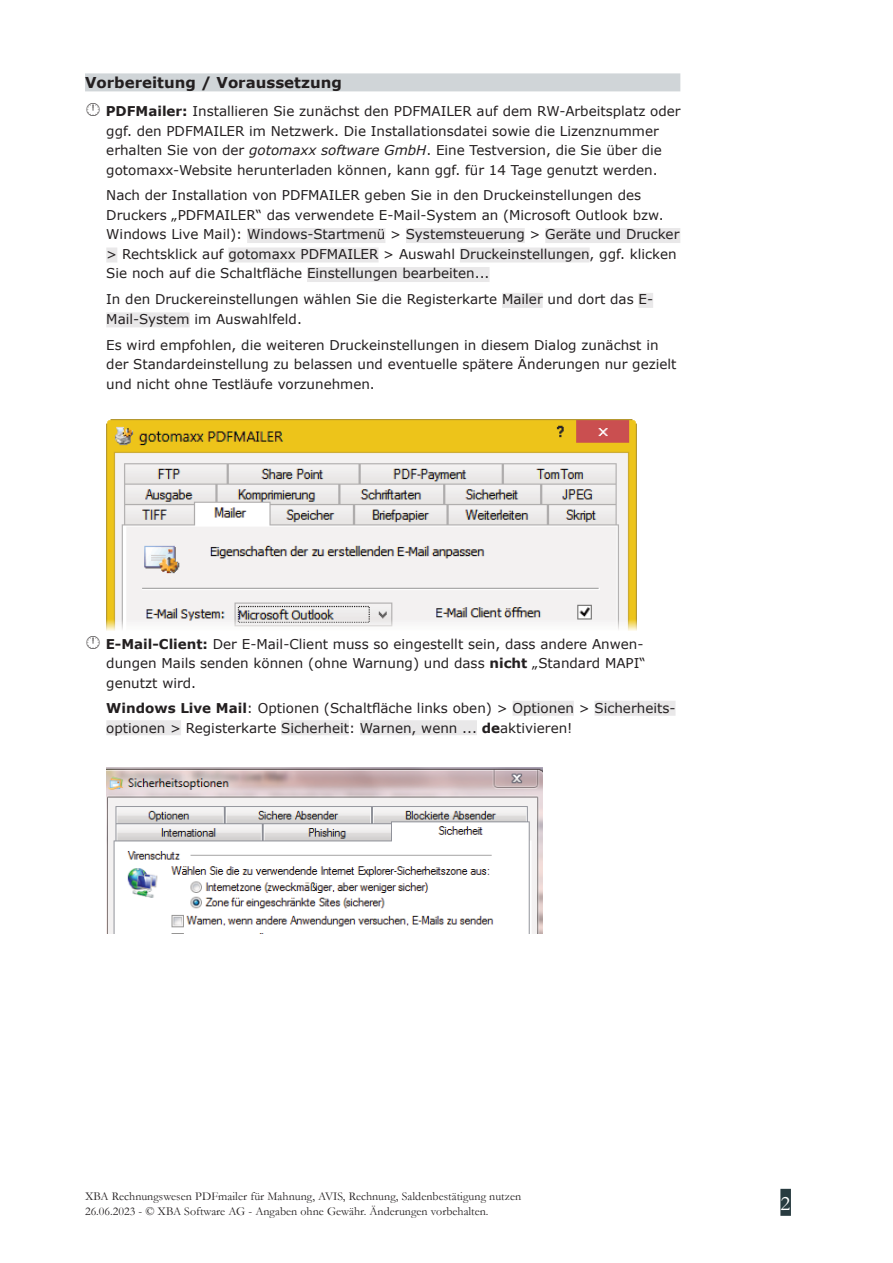
<style>
.page{position:relative;width:893px;height:1263px;background:#fff}
.page>*{position:absolute;margin:0;border:0;box-sizing:border-box;transform-origin:0 0}
.t1{font:21px "Garamond";color:#fff}
.t2{font:700 15px "Verdana";color:#231f20}
.t3{font:13.5px/19.5px "Verdana";color:#231f20}
.t4{font:13.5px/19.5px "MS Reference Sans Serif";color:#231f20}
.t5{font:12px/14.4px "Garamond";color:#231f20}
.s1{font-weight:700}
.s2{font-style:italic}
.s3{font-family:"Verdana"}
.s4{font-family:"MS Reference Sans Serif"}
.s5{font-family:"Verdana";font-weight:700}
</style>
<div class="page">
<div style="left:780px;top:1189px;width:11px;height:27px;background:#283b40"></div>
<div style="left:85px;top:73px;width:595px;height:18px;background:#d0d5d8"></div>
<div style="left:247px;top:228px;width:138px;height:15px;background:#e9e8e9"></div>
<div style="left:406px;top:228px;width:119px;height:15px;background:#e9e8e9"></div>
<div style="left:545px;top:228px;width:135px;height:15px;background:#e9e8e9"></div>
<div style="left:106px;top:247px;width:11px;height:15px;background:#e9e8e9"></div>
<div style="left:228px;top:247px;width:151px;height:15px;background:#e9e8e9"></div>
<div style="left:460px;top:247px;width:130px;height:15px;background:#e9e8e9"></div>
<div style="left:307px;top:267px;width:183px;height:15px;background:#e9e8e9"></div>
<div style="left:502px;top:293px;width:41px;height:15px;background:#e9e8e9"></div>
<div style="left:638px;top:293px;width:15px;height:15px;background:#e9e8e9"></div>
<div style="left:106px;top:312px;width:84px;height:15px;background:#e9e8e9"></div>
<div style="left:513px;top:701px;width:61px;height:15px;background:#e9e8e9"></div>
<div style="left:594px;top:701px;width:82px;height:15px;background:#e9e8e9"></div>
<div style="left:106px;top:720px;width:75px;height:15px;background:#e9e8e9"></div>
<div style="left:281px;top:720px;width:68px;height:15px;background:#e9e8e9"></div>
<div style="left:360px;top:720px;width:117px;height:15px;background:#e9e8e9"></div>
<img style="left:106px;top:420px;width:530px;height:211px">
<img style="left:106px;top:767px;width:436px;height:166px">
<p class="t2" style="left:85px;top:77px;width:258px">Vorbereitung / Voraussetzung</p>
<p class="t3" style="left:106px;top:102px;width:576px"><span class="s1">PDFMailer:</span> Installieren Sie zunächst den PDFMAILER auf dem RW-Arbeitsplatz oder ggf. den PDFMAILER im Netzwerk. Die Installationsdatei sowie die Lizenznummer erhalten Sie von der <span class="s2">gotomaxx software GmbH</span>. Eine Testversion, die Sie über die gotomaxx-Website herunterladen können, kann ggf. für 14 Tage genutzt werden.</p>
<p class="t3" style="left:106px;top:187px;width:559px">Nach der Installation von PDFMAILER geben Sie in den Druckeinstellungen des<br>Druckers „PDFMAILER“ das verwendete E-Mail-System an (Microsoft Outlook bzw.</p>
<p class="t4" style="left:106px;top:226px;width:575px"><span class="s3">Windows Live Mail):</span> Windows-Startmenü <span class="s3">&gt;</span> Systemsteuerung <span class="s3">&gt;</span> Geräte und Drucker &gt; <span class="s3">Rechtsklick auf</span> gotomaxx PDFMAILER <span class="s3">&gt; Auswahl</span> Druckeinstellungen<span class="s3">, ggf. klicken<br>Sie noch auf die Schaltfläche</span> Einstellungen bearbeiten...</p>
<p class="t3" style="left:106px;top:291px;width:548px">In den Druckereinstellungen wählen Sie die Registerkarte <span class="s4">Mailer</span> und dort das <span class="s4">E-<br>Mail-System</span> im Auswahlfeld.</p>
<p class="t3" style="left:106px;top:336px;width:572px">Es wird empfohlen, die weiteren Druckeinstellungen in diesem Dialog zunächst in der Standardeinstellung zu belassen und eventuelle spätere Änderungen nur gezielt und nicht ohne Testläufe vorzunehmen.</p>
<p class="t3" style="left:106px;top:635px;width:541px"><span class="s1">E-Mail-Client:</span> Der E-Mail-Client muss so eingestellt sein, dass andere Anwen&shy;dungen Mails senden können (ohne Warnung) und dass <span class="s1">nicht</span> „Standard MAPI“ genutzt wird.</p>
<p class="t3" style="left:106px;top:700px;width:571px"><span class="s1">Windows Live Mail</span>: Optionen (Schaltfläche links oben) &gt; <span class="s4">Optionen</span> &gt; <span class="s4">Sicherheits-</span></p>
<p class="t4" style="left:106px;top:719px;width:468px">optionen &gt; <span class="s3">Registerkarte</span> Sicherheit<span class="s3">:</span> Warnen, wenn ... <span class="s5">de</span><span class="s3">aktivieren!</span></p>
<p class="t5" style="left:85px;top:1191px;width:438px">XBA Rechnungswesen PDFmailer für Mahnung, AVIS, Rechnung, Saldenbestätigung nutzen<br>26.06.2023 - © XBA Software AG - Angaben ohne Gewähr. Änderungen vorbehalten.</p>
<h1 class="t1" style="left:780px;top:1196px;width:11px">2</h1>
</div>
